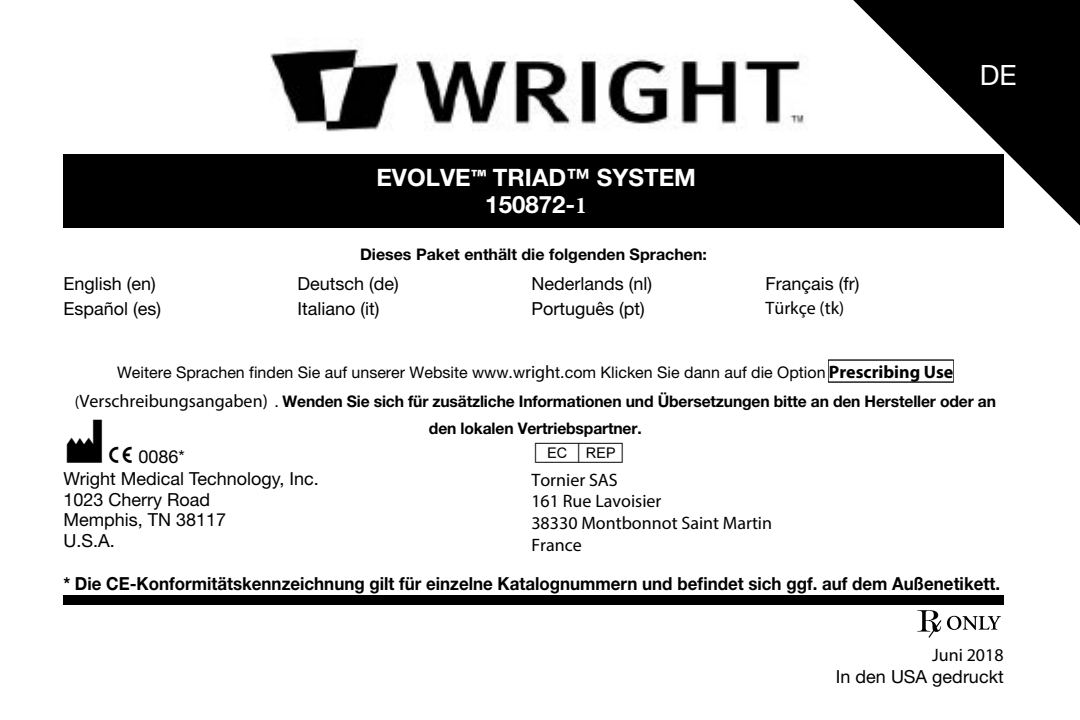
<style>
.page{position:relative;width:1080px;height:720px;background:#fff}
.page>*{position:absolute;margin:0;border:0;box-sizing:border-box;transform-origin:0 0}
.t1{font:48px "mdd en 980";color:#000}
.t2{font:28px "Helvetica Neue";color:#fff}
.t3{font:700 24px/27.6px "Helvetica Neue";color:#fff;text-align:center}
.t4{font:18px/20.8px "Helvetica Neue";color:#000}
.t5{font:700 18px "Helvetica Neue";color:#000;scale:.94 1}
.t6{font:18px/21.6px "Myriad Pro";color:#000}
.t7{font:700 16px/29.2px "Helvetica Neue";letter-spacing:-.01em;color:#000;text-align:center}
.s1{font-family:"Myriad Pro"}
.s2{font-family:"Minion Pro"}
.s3{font-weight:400}
.s4{font-family:"Myriad Pro";font-weight:400;font-size:18px}
.s5{font-family:"Myriad Pro";font-size:18px}
.s6{font-family:"Myriad Pro";font-weight:400}
.s7{font-family:"mdd en 980"}
</style>
<div class="page">
<svg style="left:853px;top:0;width:227px;height:226px;fill:#000"></svg>
<div style="left:63px;top:154px;width:941px;height:74px;background:#000"></div>
<div style="left:63px;top:595px;width:941px;height:10px;background:#000"></div>
<svg style="left:917px;top:610px;width:24px;height:28px"></svg>
<svg style="left:947px;top:616px;width:54px;height:14px"></svg>
<img style="left:270px;top:41px;width:534px;height:91px">
<h3 class="t3" style="left:376px;top:163px;width:321px">EVOLVE<span class="s1">™</span> TRIAD™ SYSTEM<br>150872-<span class="s2">1</span></h3>
<p class="t7" style="left:360px;top:239px;width:348px">Dieses Paket enthält die folgenden Sprachen:</p>
<p class="t4" style="left:63px;top:273px;width:94px">English (en)</p>
<p class="t4" style="left:297px;top:273px;width:103px">Deutsch (de)</p>
<p class="t4" style="left:532px;top:273px;width:122px">Nederlands (nl)</p>
<p class="t4" style="left:766px;top:273px;width:95px">Français (fr)</p>
<p class="t4" style="left:63px;top:298px;width:99px">Español (es)</p>
<p class="t4" style="left:297px;top:298px;width:83px">Italiano (it)</p>
<p class="t4" style="left:531px;top:298px;width:115px">Português (pt)</p>
<p class="t6" style="left:766px;top:297px;width:80px">Türkçe (tk)</p>
<h2 class="t2" style="left:980px;top:59px;width:38px">DE</h2>
<p class="t7" style="left:75px;top:357px;width:923px"><span class="s3">Weitere Sprachen finden Sie auf unserer Website www.w</span><span class="s4">righ</span><span class="s3">t.com Klicken Sie dann auf die Option</span> <span class="s5">Prescribing Use </span><span class="s6">(</span><span class="s4">Verschreibungsangaben)</span> <span class="s3">.</span> Wenden Sie sich für zusätzliche Informationen und Übersetzungen bitte an den Hersteller oder an</p>
<p class="t7" style="left:429px;top:414px;width:214px">den lokalen Vertriebspartner.</p>
<h1 class="t1" style="left:63px;top:419px;width:41px">M</h1>
<p class="t4" style="left:63px;top:468px;width:257px">Wright Medical Technology, Inc.</p>
<p class="t4" style="left:108px;top:446px;width:78px"><span class="s7">C</span> 0086*</p>
<h1 class="t1" style="left:531px;top:419px;width:99px">P</h1>
<p class="t6" style="left:531px;top:469px;width:242px">Tornier SAS<br>161 Rue Lavoisier<br>38330 Montbonnot Saint Martin<br>France</p>
<p class="t4" style="left:63px;top:489px;width:164px">1023 Cherry Road<br>Memphis, TN 38117<br>U.S.A.</p>
<p class="t5" style="left:63px;top:572px;width:998px">* Die CE-Konformitätskennzeichnung gilt für einzelne Katalognummern und befindet sich ggf. auf dem Außenetikett.</p>
<p class="t6" style="left:932px;top:644px;width:73px">Juni 2018</p>
<p class="t4" style="left:836px;top:666px;width:169px">In den USA gedruckt</p>
</div>
